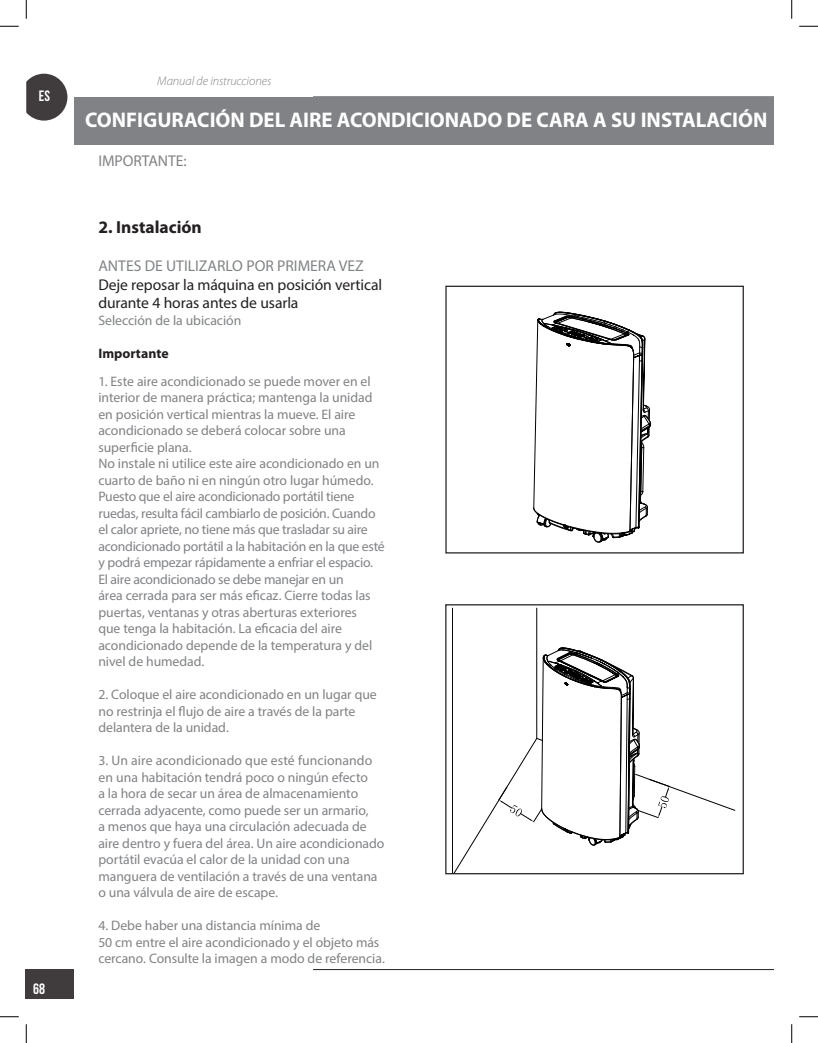
<style>
.page{position:relative;width:818px;height:1043px;background:#fff}
.page>*{position:absolute;margin:0;border:0;box-sizing:border-box;transform-origin:0 0}
.t1{font:700 21.25px "Myriad Pro";color:#fff}
.Allmänt_styckeformat{font:700 17.5px "Myriad Pro";color:#231f20}
.Body_Text{font:15.62px/18.8px "Myriad Pro";letter-spacing:-.01em;color:#231f20}
.Allmänt_styckeformat-2{font:15.62px "Myriad Pro";color:#808385}
.body_Header{font:15.62px "Myriad Pro";letter-spacing:-.005em;color:#808285}
.t2{font:15px "Bebas Neue";color:#fff}
.Body_Text-2{font:13.75px/16.5px "Myriad Pro";letter-spacing:-.005em;color:#808285}
.Body_Text-3{font:13.75px "Myriad Pro";color:#808385}
.Body_Text-4{font:700 13.75px "Myriad Pro";color:#231f20}
.t3{font:italic 300 12.5px "Myriad Pro";letter-spacing:-.005em;color:#808285}
</style>
<div class="page">
<div style="left:26px;top:969px;width:48px;height:29px;background:#403b3c"></div>
<svg style="left:26px;top:74px;width:41px;height:47px;background:#605c5d"></svg>
<hr style="left:313px;top:969px;width:461px;height:1px;background:#231f20">
<div style="left:74px;top:97px;width:700px;height:47px;background:#808285"></div>
<svg style="left:452px;top:96px;width:217px;height:776px"></svg>
<div style="left:445px;top:604px;width:298px;height:270px;border:1px solid #231f20"></div>
<svg style="left:0;top:25px;width:19px;height:2px"></svg>
<svg style="left:799px;top:25px;width:19px;height:2px"></svg>
<svg style="left:0;top:1016px;width:19px;height:1px"></svg>
<svg style="left:799px;top:1016px;width:19px;height:1px"></svg>
<svg style="left:25px;top:0;width:2px;height:19px"></svg>
<svg style="left:25px;top:1024px;width:2px;height:18px"></svg>
<svg style="left:791px;top:0;width:1px;height:19px"></svg>
<svg style="left:791px;top:1024px;width:1px;height:18px"></svg>
<p class="t2" style="left:39px;top:88px;width:13px">ES</p>
<p class="t2" style="left:33px;top:980px;width:13px">68</p>
<p class="t3" style="left:157px;top:74px;width:116px">Manual de instrucciones</p>
<p class="t1" style="left:85px;top:108px;width:683px">CONFIGURACIÓN DEL AIRE ACONDICIONADO DE CARA A SU INSTALACIÓN</p>
<p class="body_Header" style="left:98px;top:151px;width:90px">IMPORTANTE:</p>
<p class="Allmänt_styckeformat" style="left:98px;top:217px;width:105px">2. Instalación</p>
<p class="Allmänt_styckeformat-2" style="left:98px;top:256px;width:267px">ANTES DE UTILIZARLO POR PRIMERA VEZ</p>
<p class="Body_Text" style="left:98px;top:275px;width:285px">Deje reposar la máquina en posición vertical durante 4 horas antes de usarla</p>
<p class="Body_Text-3" style="left:98px;top:312px;width:144px">Selección de la ubicación</p>
<p class="Body_Text-4" style="left:98px;top:345px;width:72px">Importante</p>
<p class="Body_Text-2" style="left:98px;top:372px;width:275px">1. Este aire acondicionado se puede mover en el interior de manera práctica; mantenga la unidad en posición vertical mientras la mueve. El aire acondicionado se deberá colocar sobre una superficie plana.</p>
<p class="Body_Text-2" style="left:98px;top:455px;width:283px">No instale ni utilice este aire acondicionado en un cuarto de baño ni en ningún otro lugar húmedo.</p>
<p class="Body_Text-2" style="left:98px;top:488px;width:288px">Puesto que el aire acondicionado portátil tiene ruedas, resulta fácil cambiarlo de posición. Cuando el calor apriete, no tiene más que trasladar su aire acondicionado portátil a la habitación en la que esté y podrá empezar rápidamente a enfriar el espacio.<br>El aire acondicionado se debe manejar en un<br>área cerrada para ser más eficaz. Cierre todas las puertas, ventanas y otras aberturas exteriores<br>que tenga la habitación. La eficacia del aire acondicionado depende de la temperatura y del nivel de humedad.</p>
<p class="Body_Text-2" style="left:98px;top:686px;width:280px">2. Coloque el aire acondicionado en un lugar que no restrinja el flujo de aire a través de la parte delantera de la unidad.</p>
<p class="Body_Text-2" style="left:98px;top:752px;width:287px">3. Un aire acondicionado que esté funcionando en una habitación tendrá poco o ningún efecto<br>a la hora de secar un área de almacenamiento cerrada adyacente, como puede ser un armario,<br>a menos que haya una circulación adecuada de aire dentro y fuera del área. Un aire acondicionado portátil evacúa el calor de la unidad con una manguera de ventilación a través de una ventana o una válvula de aire de escape.</p>
<p class="Body_Text-2" style="left:98px;top:917px;width:223px">4. Debe haber una distancia mínima de</p>
<p class="Body_Text-2" style="left:98px;top:933px;width:288px">50 cm entre el aire acondicionado y el objeto más cercano. Consulte la imagen a modo de referencia.</p>
</div>
